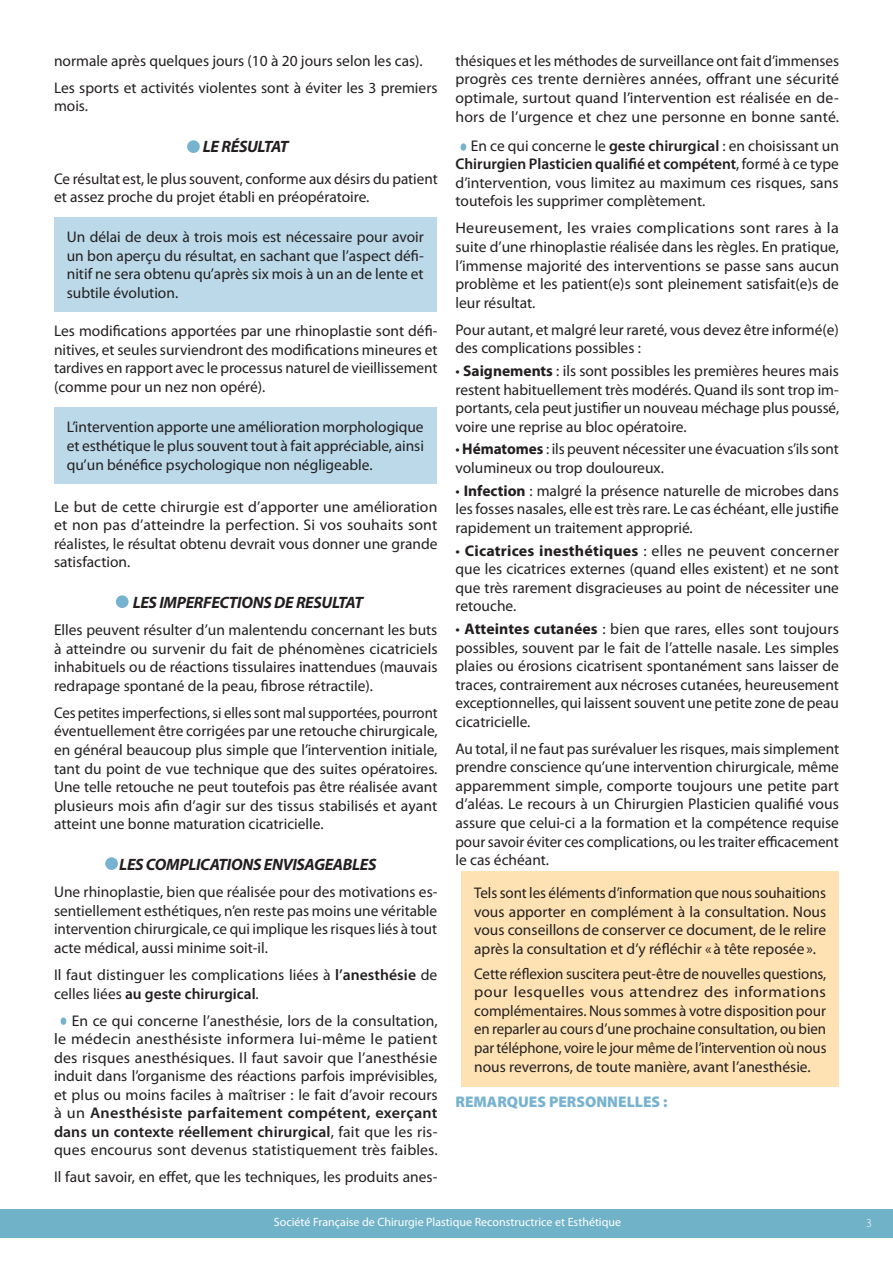
<style>
.page{position:relative;width:893px;height:1263px;background:#fff}
.page>*{position:absolute;margin:0;border:0;box-sizing:border-box;transform-origin:0 0}
.t1{font:italic 700 16.5px "Myriad Pro";letter-spacing:-.02em;color:#231f20}
.t2{font:15.45px/18.6px "Myriad Pro";color:#231f20;text-align:justify}
.t3{font:15.45px/18.6px "Myriad Pro";color:#231f20;text-align:justify;scale:.96 1}
.t4{font:15.45px/18.6px "Myriad Pro";color:#231f20;text-align:justify;scale:1.04 1}
.t5{font:900 15.45px "Myriad Pro";color:#77b3d0}
.t6{font:12px "Myriad Pro";color:#fff}
.t7{font:300 12px "Myriad Pro";color:#fff}
.s1{font-weight:600}
.s2{font-weight:700}
</style>
<div class="page">
<div style="left:187px;top:140px;width:13px;height:13px;background:#77b3d0;border-radius:50%"></div>
<div style="left:116px;top:595px;width:13px;height:13px;background:#77b3d0;border-radius:50%"></div>
<div style="left:105px;top:857px;width:13px;height:13px;background:#77b3d0;border-radius:50%"></div>
<div style="left:0;top:1209px;width:893px;height:28px;background:#70b2c8"></div>
<div style="left:460px;top:143px;width:6px;height:8px;background:#77b3d0;border-radius:50%"></div>
<div style="left:54px;top:217px;width:383px;height:94px;background:#bbd9e8"></div>
<div style="left:54px;top:407px;width:383px;height:77px;background:#bbd9e8"></div>
<div style="left:61px;top:1017px;width:5px;height:8px;background:#77b3d0;border-radius:50%"></div>
<div style="left:461px;top:871px;width:378px;height:215px;background:#ffe2b3"></div>
<p class="t2" style="left:54px;top:51px;width:370px">normale après quelques jours (10 à 20 jours selon les cas).</p>
<p class="t2" style="left:54px;top:78px;width:385px">Les sports et activités violentes sont à éviter les 3 premiers mois.</p>
<p class="t1" style="left:203px;top:136px;width:87px">LE RÉSULTAT</p>
<p class="t2" style="left:54px;top:169px;width:385px">Ce résultat est, le plus souvent, conforme aux désirs du patient et assez proche du projet établi en préopératoire.</p>
<p class="t2" style="left:67px;top:227px;width:359px">Un délai de deux à trois mois est nécessaire pour avoir un bon aperçu du résultat, en sachant que l’aspect défi&shy;nitif ne sera obtenu qu’après six mois à un an de lente et subtile évolution.</p>
<p class="t2" style="left:54px;top:321px;width:385px">Les modifications apportées par une rhinoplastie sont défi&shy;nitives, et seules surviendront des modifications mineures et tardives en rapport avec le processus naturel de vieillissement (comme pour un nez non opéré).</p>
<p class="t2" style="left:67px;top:418px;width:359px">L’intervention apporte une amélioration morphologique et esthétique le plus souvent tout à fait appréciable, ainsi qu’un bénéfice psychologique non négligeable.</p>
<p class="t2" style="left:54px;top:497px;width:385px">Le but de cette chirurgie est d’apporter une amélioration et non pas d’atteindre la perfection. Si vos souhaits sont réalistes, le résultat obtenu devrait vous donner une grande satisfaction.</p>
<p class="t1" style="left:133px;top:592px;width:232px">LES IMPERFECTIONS DE RESULTAT</p>
<p class="t2" style="left:54px;top:620px;width:385px">Elles peuvent résulter d’un malentendu concernant les buts à atteindre ou survenir du fait de phénomènes cicatriciels inhabituels ou de réactions tissulaires inattendues (mauvais redrapage spontané de la peau, fibrose rétractile).</p>
<p class="t3" style="left:54px;top:703px;width:401px">Ces petites imperfections, si elles sont mal supportées, pourront éventuellement être corrigées par une retouche chirurgicale, en général beaucoup plus simple que l’intervention initiale, tant du point de vue technique que des suites opératoires.<br>Une telle retouche ne peut toutefois pas être réalisée avant plusieurs mois afin d’agir sur des tissus stabilisés et ayant atteint une bonne maturation cicatricielle.</p>
<p class="t1" style="left:119px;top:854px;width:259px">LES COMPLICATIONS ENVISAGEABLES</p>
<p class="t2" style="left:54px;top:882px;width:385px">Une rhinoplastie, bien que réalisée pour des motivations es&shy;sentiellement esthétiques, n’en reste pas moins une véritable intervention chirurgicale, ce qui implique les risques liés à tout acte médical, aussi minime soit-il.</p>
<p class="t2" style="left:54px;top:965px;width:385px">Il faut distinguer les complications liées à <span class="s1">l’anesthésie</span> de celles liées <span class="s1">au geste chirurgical</span>.</p>
<p class="t2" style="left:54px;top:1011px;width:385px;text-indent:18px">En ce qui concerne l’anesthésie, lors de la consultation, le médecin anesthésiste informera lui-même le patient des risques anesthésiques. Il faut savoir que l’anesthésie induit dans l’organisme des réactions parfois imprévisibles, et plus ou moins faciles à maîtriser : le fait d’avoir recours à un <span class="s1">Anesthésiste parfaitement compétent, exerçant dans un contexte réellement chirurgical</span>, fait que les ris&shy;ques encourus sont devenus statistiquement très faibles.</p>
<p class="t2" style="left:54px;top:1168px;width:385px">Il faut savoir, en effet, que les techniques, les produits anes-</p>
<p class="t2" style="left:455px;top:51px;width:385px">thésiques et les méthodes de surveillance ont fait d’immenses progrès ces trente dernières années, offrant une sécurité optimale, surtout quand l’intervention est réalisée en de&shy;hors de l’urgence et chez une personne en bonne santé.</p>
<p class="t2" style="left:455px;top:136px;width:385px;text-indent:15px">En ce qui concerne le <span class="s1">geste chirurgical</span> : en choisissant un <span class="s1">Chirurgien Plasticien qualifié et compétent</span>, formé à ce type d’intervention, vous limitez au maximum ces risques, sans toutefois les supprimer complètement.</p>
<p class="t4" style="left:455px;top:219px;width:370px">Heureusement, les vraies complications sont rares à la suite d’une rhinoplastie réalisée dans les règles. En pratique, l’immense majorité des interventions se passe sans aucun problème et les patient(e)s sont pleinement satisfait(e)s de leur résultat.</p>
<p class="t2" style="left:455px;top:320px;width:385px">Pour autant, et malgré leur rareté, vous devez être informé(e) des complications possibles :</p>
<p class="t2" style="left:455px;top:361px;width:385px">• <span class="s2">Saignements</span> : ils sont possibles les premières heures mais restent habituellement très modérés. Quand ils sont trop im&shy;portants, cela peut justifier un nouveau méchage plus poussé, voire une reprise au bloc opératoire.</p>
<p class="t2" style="left:455px;top:440px;width:385px">• <span class="s2">Hématomes</span> : ils peuvent nécessiter une évacuation s’ils sont volumineux ou trop douloureux.</p>
<p class="t2" style="left:455px;top:481px;width:385px">• <span class="s2">Infection</span> : malgré la présence naturelle de microbes dans les fosses nasales, elle est très rare. Le cas échéant, elle justifie rapidement un traitement approprié.</p>
<p class="t2" style="left:455px;top:541px;width:385px">• <span class="s2">Cicatrices inesthétiques</span> : elles ne peuvent concerner que les cicatrices externes (quand elles existent) et ne sont que très rarement disgracieuses au point de nécessiter une retouche.</p>
<p class="t2" style="left:455px;top:619px;width:385px">• <span class="s2">Atteintes cutanées</span> : bien que rares, elles sont toujours possibles, souvent par le fait de l’attelle nasale. Les simples plaies ou érosions cicatrisent spontanément sans laisser de traces, contrairement aux nécroses cutanées, heureusement exceptionnelles, qui laissent souvent une petite zone de peau cicatricielle.</p>
<p class="t2" style="left:455px;top:739px;width:385px">Au total, il ne faut pas surévaluer les risques, mais simplement prendre conscience qu’une intervention chirurgicale, même apparemment simple, comporte toujours une petite part d’aléas. Le recours à un Chirurgien Plasticien qualifié vous assure que celui-ci a la formation et la compétence requise pour savoir éviter ces complications, ou les traiter efficacement le cas échéant.</p>
<p class="t2" style="left:474px;top:883px;width:354px">Tels sont les éléments d’information que nous souhaitions vous apporter en complément à la consultation. Nous vous conseillons de conserver ce document, de le relire après la consultation et d’y réfléchir « à tête reposée».</p>
<p class="t2" style="left:474px;top:964px;width:354px">Cette réflexion suscitera peut-être de nouvelles questions, pour lesquelles vous attendrez des informations complémentaires. Nous sommes à votre disposition pour en reparler au cours d’une prochaine consultation, ou bien par téléphone, voire le jour même de l’intervention où nous nous reverrons, de toute manière, avant l’anesthésie.</p>
<p class="t5" style="left:455px;top:1091px;width:214px">REMARQUES PERSONNELLES :</p>
<p class="t6" style="left:274px;top:1215px;width:349px">Société Française de Chirurgie Plastique Reconstructrice et Esthétique</p>
<p class="t7" style="left:866px;top:1216px;width:7px">3</p>
</div>
